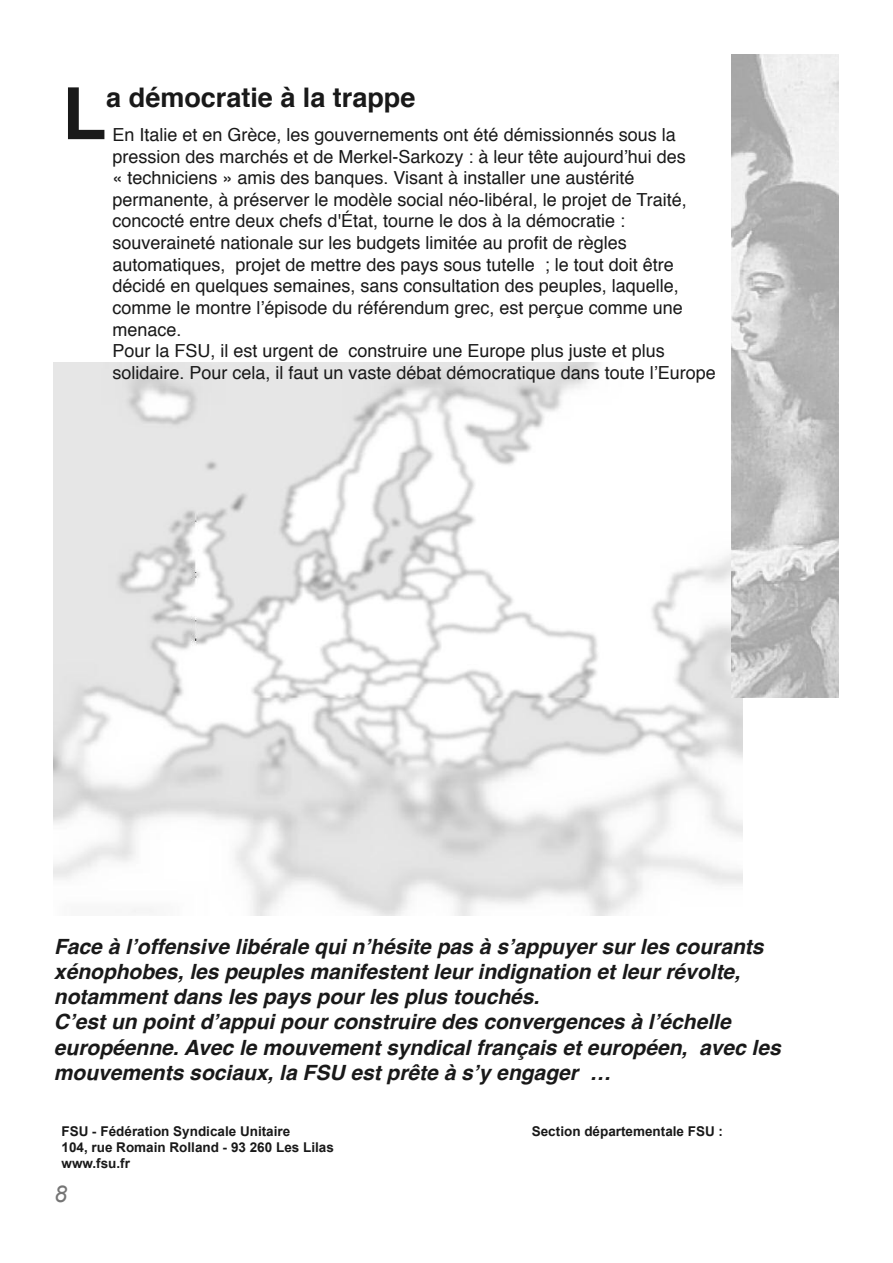
<style>
.page{position:relative;width:893px;height:1263px;background:#fff}
.page>*{position:absolute;margin:0;border:0;box-sizing:border-box;transform-origin:0 0}
.t1{font:700 72px "Helvetica";color:#191919}
.t2{font:700 27px "Helvetica";color:#191919}
.t3{font:italic 23.1px "Arial";color:#757575}
.t4{font:italic 700 21px/25.2px "Helvetica";color:#191919}
.t5{font:18px/21.6px "Helvetica";color:#191919}
.t6{font:700 13.5px/16.2px "Arial";color:#191919}
</style>
<div class="page">
<img style="left:54px;top:363px;width:689px;height:552px">
<img style="left:731px;top:54px;width:108px;height:643px">
<h1 class="t1" style="left:62px;top:84px;width:45px">L</h1>
<h2 class="t2" style="left:106px;top:86px;width:311px">a démocratie à la trappe</h2>
<p class="t5" style="left:112px;top:125px;width:605px">En Italie et en Grèce, les gouvernements ont été démissionnés sous la pression des marchés et de Merkel-Sarkozy : à leur tête aujourd’hui des<br>« techniciens » amis des banques. Visant à installer une austérité permanente, à préserver le modèle social néo-libéral, le projet de Traité, concocté entre deux chefs d'État, tourne le dos à la démocratie : souveraineté nationale sur les budgets limitée au profit de règles automatiques, projet de mettre des pays sous tutelle ; le tout doit être décidé en quelques semaines, sans consultation des peuples, laquelle, comme le montre l’épisode du référendum grec, est perçue comme une menace.<br>Pour la FSU, il est urgent de construire une Europe plus juste et plus solidaire. Pour cela, il faut un vaste débat démocratique dans toute l’Europe</p>
<p class="t4" style="left:54px;top:935px;width:728px">Face à l’offensive libérale qui n’hésite pas à s’appuyer sur les courants xénophobes, les peuples manifestent leur indignation et leur révolte, notamment dans les pays pour les plus touchés.<br>C’est un point d’appui pour construire des convergences à l’échelle européenne. Avec le mouvement syndical français et européen, avec les mouvements sociaux, la FSU est prête à s’y engager …</p>
<p class="t6" style="left:61px;top:1123px;width:274px">FSU - Fédération Syndicale Unitaire<br>104, rue Romain Rolland - 93 260 Les Lilas www.fsu.fr</p>
<p class="t6" style="left:532px;top:1123px;width:193px">Section départementale FSU :</p>
<p class="t3" style="left:54px;top:1180px;width:14px">8</p>
</div>
